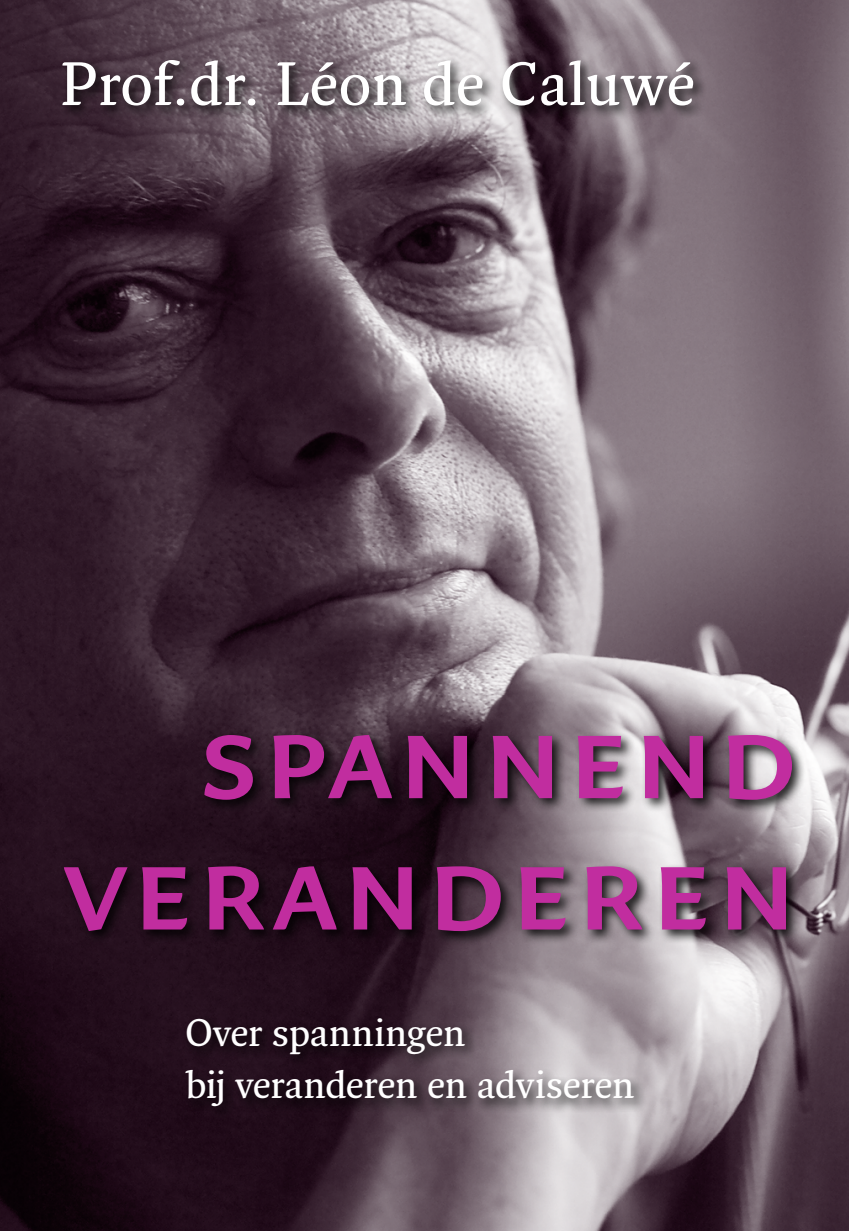
<style>
.page{position:relative;width:849px;height:1231px;background:#fff}
.page>*{position:absolute;margin:0;border:0;box-sizing:border-box;transform-origin:0 0}
.t1{font:600 131.25px/131.2px "Eva Pro";letter-spacing:.05em;color:#c12d9f;text-align:right}
.t2{font:600 59.5px "Fresco Pro";letter-spacing:.005em;color:#fff}
.t3{font:600 37.45px/52.5px "Fresco Pro";letter-spacing:-.01em;color:#fff}
</style>
<div class="page">
<img style="left:0;top:0;width:848px;height:1230px">
<div style="left:59px;top:55px;width:648px;height:65px;background:#000;opacity:.85"></div>
<div style="left:182px;top:1013px;width:465px;height:107px;background:#000;opacity:.85"></div>
<div style="left:60px;top:731px;width:745px;height:214px;background:#000;opacity:.85"></div>
<h2 class="t2" style="left:60px;top:46px;width:636px">Prof.dr. Léon de Caluwé</h2>
<h1 class="t1" style="left:65px;top:688px;width:732px">Spannend veranderen</h1>
<p class="t3" style="left:185px;top:1005px;width:450px">Over spanningen<br>bij veranderen en adviseren</p>
</div>
